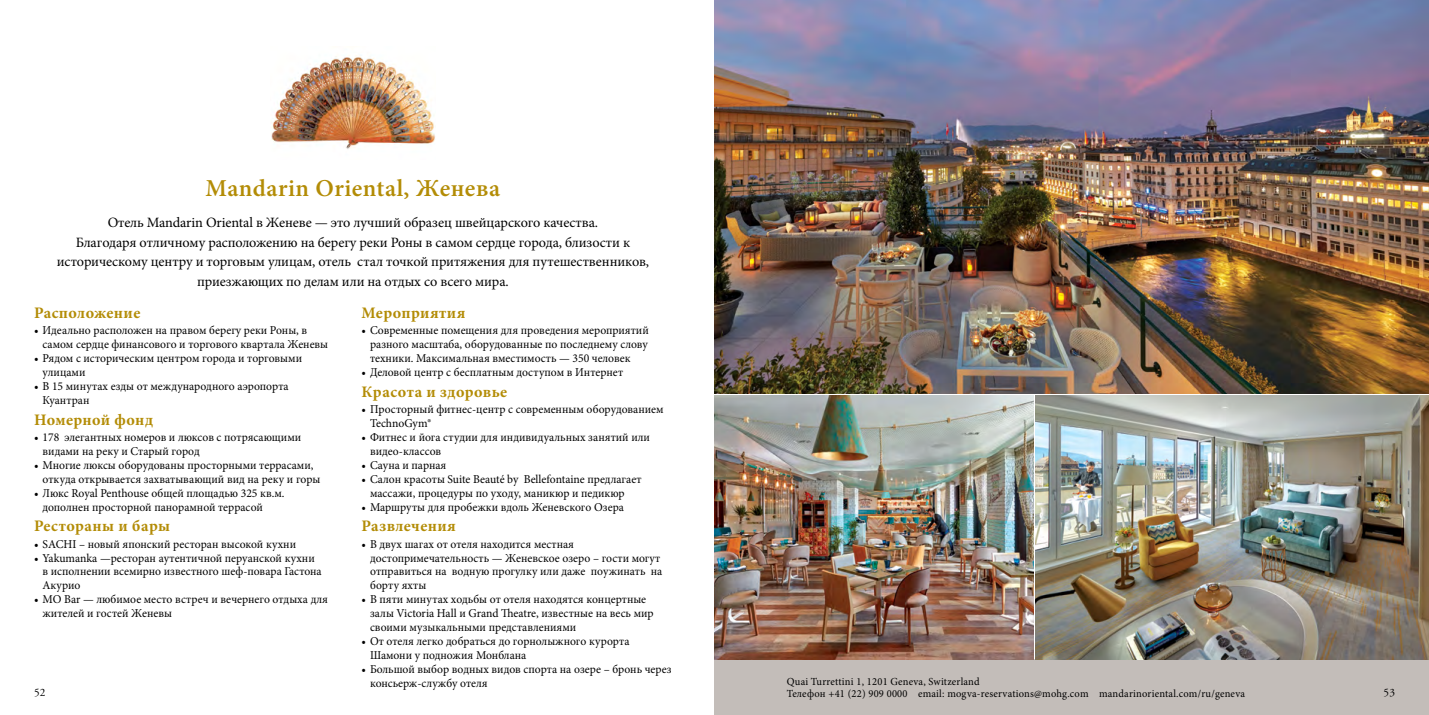
<style>
.page{position:relative;width:1429px;height:715px;background:#fff}
.page>*{position:absolute;margin:0;border:0;box-sizing:border-box;transform-origin:0 0}
.t1{font:600 24.3px "Minion Pro";letter-spacing:.02em;color:#b38c06}
.t2{font:700 16.05px "Minion Pro";letter-spacing:.025em;color:#b38c06}
.t3{font:14.25px/19.5px "Minion Pro";letter-spacing:-.01em;color:#000;text-align:center}
.t4{font:12px/14px "Minion Pro";color:#000}
.t5{font:11.25px "Adobe Garamond Pro";color:#000}
.t6{font:10.8px/12.8px "Minion Pro";letter-spacing:.02em;color:#000}
</style>
<div class="page">
<img style="left:271px;top:55px;width:164px;height:94px">
<div style="left:714px;top:659px;width:715px;height:55px;background:#c3bdb9"></div>
<img style="left:1035px;top:395px;width:394px;height:264px">
<img style="left:714px;top:395px;width:319px;height:264px">
<img style="left:714px;top:0;width:715px;height:393px">
<h1 class="t1" style="left:206px;top:171px;width:296px">Mandarin Oriental, Женева</h1>
<p class="t3" style="left:57px;top:213px;width:594px">Отель Mandarin Oriental в Женеве — это лучший образец швейцарского качества.<br>Благодаря отличному расположению на берегу реки Роны в самом сердце города, близости к историческому центру и торговым улицам, отель стал точкой притяжения для путешественников, приезжающих по делам или на отдых со всего мира.</p>
<h2 class="t2" style="left:34px;top:301px;width:108px">Расположение</h2>
<p class="t4" style="left:43px;top:323px;width:287px;text-indent:-9px">• Идеально расположен на правом берегу реки Роны, в самом сердце финансового и торгового квартала Женевы</p>
<p class="t4" style="left:43px;top:351px;width:261px;text-indent:-9px">• Рядом с историческим центром города и торговыми улицами</p>
<p class="t4" style="left:43px;top:379px;width:248px;text-indent:-9px">• В 15 минутах езды от международного аэропорта<br>Куантран</p>
<h2 class="t2" style="left:34px;top:408px;width:121px">Номерной фонд</h2>
<p class="t4" style="left:43px;top:430px;width:260px;text-indent:-9px">• 178 элегантных номеров и люксов с потрясающими видами на реку и Старый город</p>
<p class="t4" style="left:43px;top:458px;width:279px;text-indent:-9px">• Многие люксы оборудованы просторными террасами, откуда открывается захватывающий вид на реку и горы</p>
<p class="t4" style="left:43px;top:486px;width:243px;text-indent:-9px">• Люкс Royal Penthouse общей площадью 325 кв.м. дополнен просторной панорамной террасой</p>
<h2 class="t2" style="left:34px;top:515px;width:138px">Рестораны и бары</h2>
<p class="t4" style="left:34px;top:536px;width:264px">• SACHI – новый японский ресторан высокой кухни</p>
<p class="t4" style="left:43px;top:550px;width:281px;text-indent:-9px">• Yakumanka —ресторан аутентичной перуанской кухни в исполнении всемирно известного шеф-повара Гастона<br>Акурио</p>
<p class="t4" style="left:43px;top:592px;width:287px;text-indent:-9px">• MO Bar — любимое место встреч и вечернего отдыха для жителей и гостей Женевы</p>
<h2 class="t2" style="left:361px;top:301px;width:105px">Мероприятия</h2>
<p class="t4" style="left:370px;top:323px;width:280px;text-align:justify;text-indent:-9px">• Современные помещения для проведения мероприятий разного масштаба, оборудованные по последнему слову техники. Максимальная вместимость — 350 человек</p>
<p class="t4" style="left:361px;top:365px;width:263px">• Деловой центр с бесплатным доступом в Интернет</p>
<h2 class="t2" style="left:361px;top:380px;width:147px">Красота и здоровье</h2>
<p class="t4" style="left:370px;top:402px;width:295px;text-indent:-9px">• Просторный фитнес-центр с современным оборудованием<br>TechnoGym®</p>
<p class="t4" style="left:370px;top:430px;width:282px;text-indent:-9px">• Фитнес и йога студии для индивидуальных занятий или видео-классов</p>
<p class="t4" style="left:361px;top:458px;width:86px">• Сауна и парная</p>
<p class="t4" style="left:370px;top:472px;width:273px;text-indent:-9px">• Салон красоты Suite Beauté by Bellefontaine предлагает массажи, процедуры по уходу, маникюр и педикюр</p>
<p class="t4" style="left:361px;top:500px;width:264px">• Маршруты для пробежки вдоль Женевского Озера</p>
<h2 class="t2" style="left:361px;top:515px;width:96px">Развлечения</h2>
<p class="t4" style="left:370px;top:536px;width:294px;text-indent:-9px">• В двух шагах от отеля находится местная достопримечательность — Женевское озеро – гости могут отправиться на водную прогулку или даже поужинать на борту яхты</p>
<p class="t4" style="left:370px;top:592px;width:285px;text-indent:-9px">• В пяти минутах ходьбы от отеля находятся концертные залы Victoria Hall и Grand Theatre, известные на весь мир своими музыкальными представлениями</p>
<p class="t4" style="left:370px;top:634px;width:261px;text-indent:-9px">• От отеля легко добраться до горнолыжного курорта<br>Шамони у подножия Монблана</p>
<p class="t4" style="left:370px;top:662px;width:303px;text-indent:-9px">• Большой выбор водных видов спорта на озере – бронь через консьерж-службу отеля</p>
<p class="t6" style="left:787px;top:674px;width:460px">Quai Turrettini 1, 1201 Geneva, Switzerland<br>Телефон +41 (22) 909 0000 email: mogva-reservations@mohg.com mandarinoriental.com/ru/geneva</p>
<p class="t5" style="left:34px;top:685px;width:13px">52</p>
<p class="t5" style="left:1383px;top:685px;width:13px">53</p>
</div>
